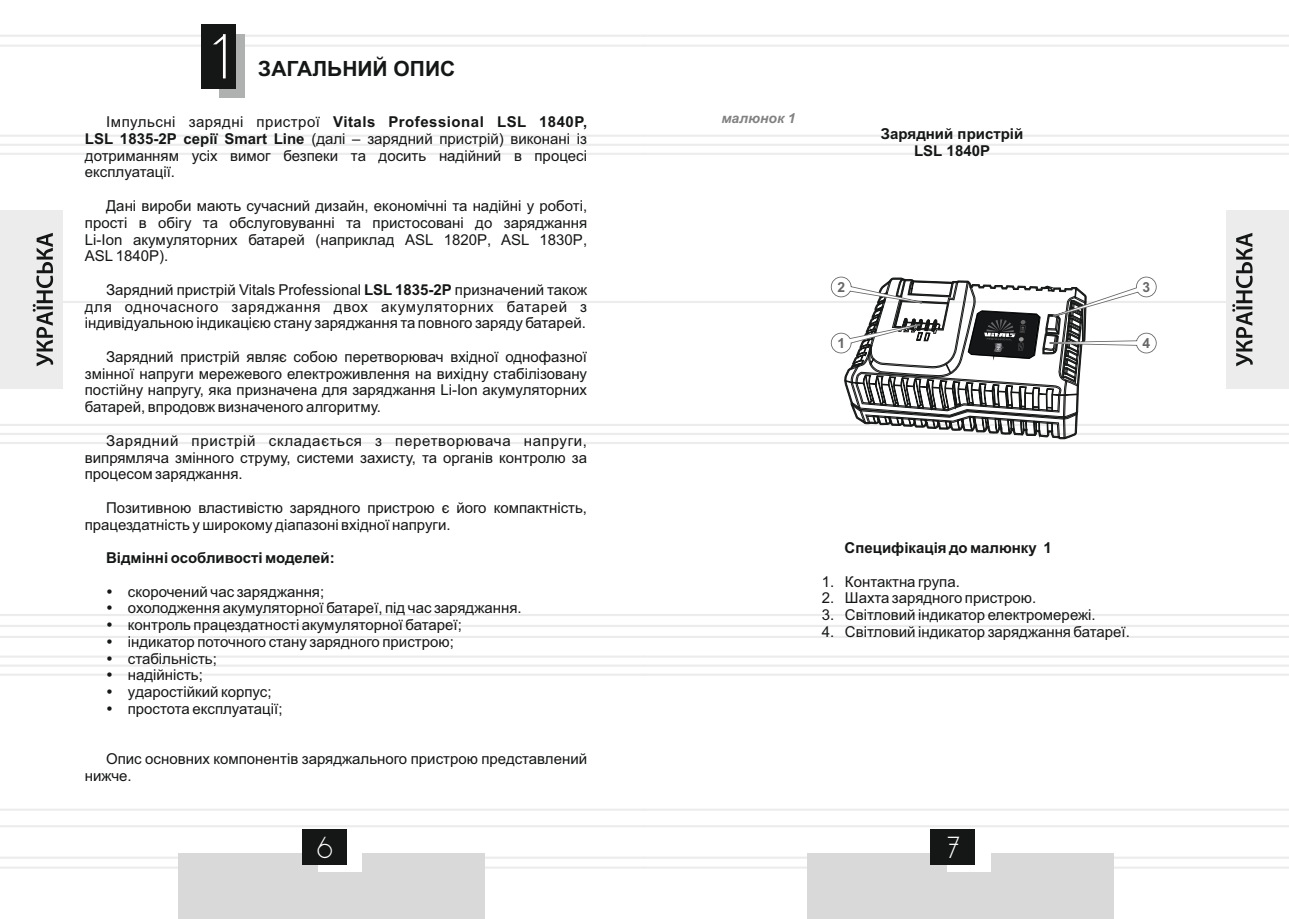
<style>
.page{position:relative;width:1289px;height:919px;background:#fff}
.page>*{position:absolute;margin:0;border:0;box-sizing:border-box;transform-origin:0 0}
.t1{font:52.5px "DS Standart Cyr";color:#fff}
.t2{font:26.25px "DS Standart Cyr";color:#fff}
.t3{font:700 21px "Arial";color:#151616}
.t4{font:15px/16.8px "Arial";color:#151616;text-align:justify}
.t5{font:700 15px/16.8px "Arial";color:#151616;text-align:center}
.t6{font:italic 700 13.95px "Arial";color:#818281}
.t7{font:700 13.8px "Arial";color:#676767}
.s1{font-weight:700}
</style>
<div class="page">
<hr style="left:644px;top:135px;width:644px;height:2px;background:#ececec">
<hr style="left:644px;top:153px;width:644px;height:2px;background:#ececec">
<hr style="left:644px;top:614px;width:644px;height:2px;background:#ececec">
<hr style="left:644px;top:635px;width:644px;height:3px;background:#ececec">
<hr style="left:644px;top:655px;width:644px;height:2px;background:#ececec">
<hr style="left:644px;top:856px;width:644px;height:2px;background:#ececec">
<hr style="left:644px;top:866px;width:644px;height:2px;background:#ececec">
<hr style="left:644px;top:35px;width:644px;height:2px;background:#ececec">
<hr style="left:644px;top:45px;width:644px;height:2px;background:#ececec">
<hr style="left:644px;top:808px;width:644px;height:2px;background:#ececec">
<hr style="left:644px;top:825px;width:644px;height:2px;background:#ececec">
<hr style="left:0;top:135px;width:644px;height:2px;background:#ececec">
<hr style="left:0;top:144px;width:1288px;height:2px;background:#ececec">
<hr style="left:0;top:153px;width:644px;height:2px;background:#ececec">
<hr style="left:0;top:614px;width:644px;height:2px;background:#ececec">
<hr style="left:0;top:635px;width:644px;height:3px;background:#ececec">
<hr style="left:0;top:655px;width:644px;height:2px;background:#ececec">
<hr style="left:0;top:856px;width:644px;height:2px;background:#ececec">
<hr style="left:0;top:866px;width:644px;height:2px;background:#ececec">
<hr style="left:0;top:35px;width:644px;height:2px;background:#ececec">
<hr style="left:0;top:45px;width:644px;height:2px;background:#ececec">
<hr style="left:0;top:808px;width:644px;height:2px;background:#ececec">
<hr style="left:0;top:825px;width:644px;height:2px;background:#ececec">
<div style="left:178px;top:853px;width:307px;height:65px;background:#d9d9da"></div>
<div style="left:318px;top:832px;width:44px;height:39px;background:#fff"></div>
<div style="left:301px;top:829px;width:45px;height:36px;background:#151616"></div>
<div style="left:0;top:210px;width:62px;height:179px;background:#ececec"></div>
<div style="left:807px;top:853px;width:306px;height:65px;background:#d9d9da"></div>
<div style="left:946px;top:832px;width:44px;height:39px;background:#fff"></div>
<div style="left:930px;top:829px;width:45px;height:36px;background:#151616"></div>
<div style="left:1226px;top:210px;width:62px;height:179px;background:#ececec"></div>
<div style="left:219px;top:34px;width:26px;height:64px;background:#afb0b0"></div>
<div style="left:202px;top:24px;width:34px;height:64px;background:#151616"></div>
<svg style="left:0;top:233px;width:1288px;height:211px"></svg>
<hr style="left:0;top:625px;width:1288px;height:2px;background:#ececec">
<svg style="left:0;top:657px;width:1288px;height:19px"></svg>
<h1 class="t1" style="left:212px;top:36px;width:16px">1</h1>
<h3 class="t3" style="left:258px;top:60px;width:199px">ЗАГАЛЬНИЙ ОПИС</h3>
<p class="t4" style="left:85px;top:115px;width:504px;text-indent:21px">Імпульсні зарядні пристрої <span class="s1">Vitals Professional LSL 1840P, LSL 1835-2P серії Smart Line</span> (далі – зарядний пристрій) виконані із дотриманням усіх вимог безпеки та досить надійний в процесі експлуатації.</p>
<p class="t4" style="left:85px;top:199px;width:504px;text-indent:21px">Дані вироби мають сучасний дизайн, економічні та надійні у роботі, прості в обігу та обслуговуванні та пристосовані до заряджання Li-Ion акумуляторних батарей (наприклад ASL 1820P, ASL 1830P, ASL 1840P).</p>
<p class="t4" style="left:85px;top:282px;width:504px;text-indent:21px">Зарядний пристрій Vitals Professional <span class="s1">LSL 1835-2P</span> призначений також для одночасного заряджання двох акумуляторних батарей з індивідуальною індикацією стану заряджання та повного заряду батарей.</p>
<p class="t4" style="left:85px;top:349px;width:504px;text-indent:21px">Зарядний пристрій являє собою перетворювач вхідної однофазної змінної напруги мережевого електроживлення на вихідну стабілізовану постійну напругу, яка призначена для заряджання Li-Ion акумуляторних батарей, впродовж визначеного алгоритму.</p>
<p class="t4" style="left:85px;top:433px;width:504px;text-indent:21px">Зарядний пристрій складається з перетворювача напруги, випрямляча змінного струму, системи захисту, та органів контролю за процесом заряджання.</p>
<p class="t4" style="left:85px;top:500px;width:504px;text-indent:21px">Позитивною властивістю зарядного пристрою є його компактність, працездатність у широкому діапазоні вхідної напруги.</p>
<p class="t5" style="left:106px;top:550px;width:230px">Відмінні особливості моделей:</p>
<p class="t4" style="left:128px;top:584px;width:395px;text-align:left">скорочений час заряджання;<br>охолодження акумуляторної батареї, під час заряджання. контроль працездатності акумуляторної батареї; індикатор поточного стану зарядного пристрою; стабільність;<br>надійність;<br>ударостійкий корпус;<br>простота експлуатації;</p>
<p class="t4" style="left:85px;top:752px;width:504px;text-indent:21px">Опис основних компонентів заряджального пристрою представлений нижче.</p>
<p class="t6" style="left:721px;top:113px;width:76px">малюнок 1</p>
<p class="t5" style="left:880px;top:127px;width:144px">Зарядний пристрій<br>LSL 1840Р</p>
<p class="t7" style="left:837px;top:282px;width:9px">2</p>
<p class="t7" style="left:837px;top:338px;width:9px">1</p>
<p class="t7" style="left:1142px;top:282px;width:9px">3</p>
<p class="t7" style="left:1142px;top:338px;width:9px">4</p>
<p class="t5" style="left:844px;top:540px;width:209px">Специфікація до малюнку 1</p>
<p class="t4" style="left:821px;top:574px;width:140px">1. Контактна група.</p>
<p class="t4" style="left:821px;top:591px;width:216px">2. Шахта зарядного пристрою.</p>
<p class="t4" style="left:821px;top:607px;width:275px">3. Світловий індикатор електромережі.</p>
<p class="t4" style="left:821px;top:624px;width:310px">4. Світловий індикатор заряджання батареї.</p>
<h2 class="t2" style="left:317px;top:836px;width:17px">6</h2>
<h2 class="t2" style="left:947px;top:836px;width:14px">7</h2>
</div>
